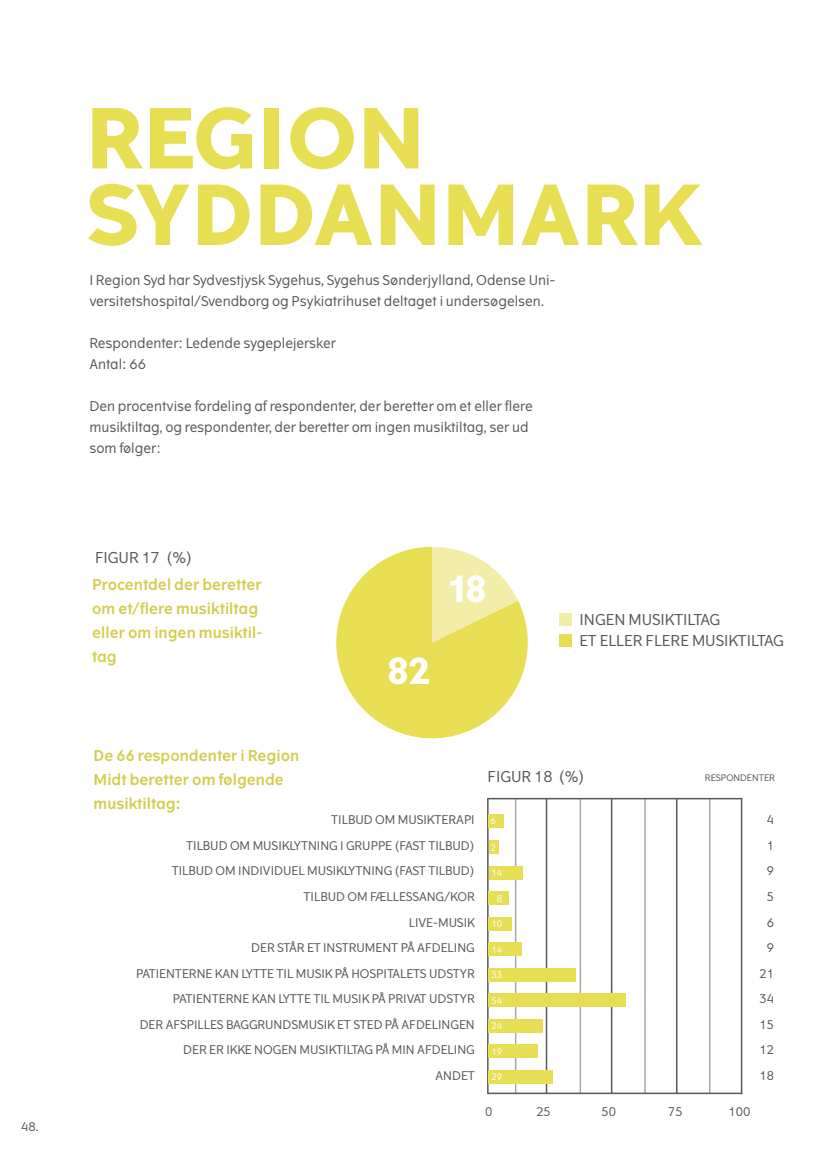
<style>
.page{position:relative;width:830px;height:1149px;background:#fff}
.page>*{position:absolute;margin:0;border:0;box-sizing:border-box;transform-origin:0 0}
.Brød_Overskrift{font:700 82.5px "The Wave";color:#e7de53}
.Overskrift{font:700 36px "The Wave";color:#fff}
.Overskrift-2{font:15px/24px "The Wave D Bd";color:#d4cc4c}
.t1{font:15px "The Wave";color:#57585a}
.Brød_uden_indryk{font:13.5px/21px "The Wave";color:#57585a}
.t2{font:12px "The Wave";color:#57585a}
.t3{font:9px "The Wave";color:#fff}
.t4{font:9px "The Wave";color:#57585a}
</style>
<div class="page">
<svg style="left:742px;top:928px;width:1px;height:167px"></svg>
<div style="left:558px;top:613px;width:13px;height:13px;background:#f2eeaa"></div>
<div style="left:558px;top:633px;width:13px;height:13px;background:#e7de53"></div>
<hr style="left:487px;top:798px;width:1px;height:295px;background:#57585a">
<hr style="left:675px;top:798px;width:2px;height:295px;background:#57585a">
<hr style="left:708px;top:798px;width:2px;height:295px;background:#a8a9ad">
<hr style="left:610px;top:798px;width:2px;height:295px;background:#57585a">
<hr style="left:644px;top:798px;width:1px;height:295px;background:#a8a9ad">
<hr style="left:545px;top:798px;width:2px;height:295px;background:#57585a">
<hr style="left:579px;top:798px;width:1px;height:295px;background:#a8a9ad">
<hr style="left:514px;top:798px;width:2px;height:295px;background:#a8a9ad">
<hr style="left:487px;top:1092px;width:254px;height:1px;background:#57585a">
<hr style="left:487px;top:797px;width:255px;height:2px;background:#57585a">
<hr style="left:740px;top:798px;width:2px;height:295px;background:#57585a">
<div style="left:488px;top:840px;width:10px;height:13px;background:#e7de53"></div>
<div style="left:488px;top:865px;width:34px;height:14px;background:#e7de53"></div>
<div style="left:488px;top:891px;width:21px;height:13px;background:#e7de53"></div>
<div style="left:488px;top:916px;width:24px;height:14px;background:#e7de53"></div>
<div style="left:488px;top:942px;width:33px;height:13px;background:#e7de53"></div>
<div style="left:488px;top:967px;width:87px;height:14px;background:#e7de53"></div>
<div style="left:488px;top:993px;width:138px;height:13px;background:#e7de53"></div>
<div style="left:488px;top:1018px;width:55px;height:14px;background:#e7de53"></div>
<div style="left:488px;top:1044px;width:49px;height:13px;background:#e7de53"></div>
<div style="left:488px;top:1069px;width:65px;height:14px;background:#e7de53"></div>
<div style="left:488px;top:813px;width:15px;height:14px;background:#e7de53"></div>
<svg style="left:336px;top:546px;width:192px;height:193px;fill:#e7de53"></svg>
<svg style="left:432px;top:546px;width:86px;height:96px"></svg>
<hr style="left:829px;top:54px;width:1px;height:182px;background:#d4cc4c">
<p class="t2" style="left:21px;top:1118px;width:19px">48.</p>
<p class="Brød_Overskrift" style="left:85px;top:86px;width:341px">REGION</p>
<p class="Brød_Overskrift" style="left:85px;top:162px;width:615px">SYDDANMARK</p>
<p class="Brød_uden_indryk" style="left:89px;top:270px;width:467px">I Region Syd har Sydvestjysk Sygehus, Sygehus Sønderjylland, Odense Uni&shy;versitetshospital/Svendborg og Psykiatrihuset deltaget i undersøgelsen.</p>
<p class="Brød_uden_indryk" style="left:89px;top:333px;width:248px">Respondenter: Ledende sygeplejersker</p>
<p class="Brød_uden_indryk" style="left:89px;top:354px;width:58px">Antal: 66</p>
<p class="Brød_uden_indryk" style="left:89px;top:396px;width:444px">Den procentvise fordeling af respondenter, der beretter om et eller flere musiktiltag, og respondenter, der beretter om ingen musiktiltag, ser ud som følger:</p>
<p class="t1" style="left:95px;top:547px;width:99px">FIGUR 17 (%)</p>
<p class="Overskrift-2" style="left:92px;top:572px;width:172px">Procentdel der beretter om et/flere musiktiltag eller om ingen musiktil&shy;tag</p>
<p class="Overskrift" style="left:447px;top:565px;width:41px">18</p>
<p class="Overskrift" style="left:387px;top:647px;width:45px">82</p>
<p class="t1" style="left:579px;top:610px;width:142px">INGEN MUSIKTILTAG</p>
<p class="t1" style="left:579px;top:631px;width:206px">ET ELLER FLERE MUSIKTILTAG</p>
<p class="Overskrift-2" style="left:94px;top:743px;width:207px">De 66 respondenter i Region<br>Midt beretter om følgende musiktiltag:</p>
<p class="t2" style="left:331px;top:812px;width:145px">TILBUD OM MUSIKTERAPI</p>
<p class="t2" style="left:186px;top:837px;width:290px">TILBUD OM MUSIKLYTNING I GRUPPE (FAST TILBUD)</p>
<p class="t2" style="left:172px;top:863px;width:304px">TILBUD OM INDIVIDUEL MUSIKLYTNING (FAST TILBUD)</p>
<p class="t2" style="left:303px;top:888px;width:172px">TILBUD OM FÆLLESSANG/KOR</p>
<p class="t2" style="left:408px;top:914px;width:67px">LIVE-MUSIK</p>
<p class="t2" style="left:251px;top:939px;width:225px">DER STÅR ET INSTRUMENT PÅ AFDELING</p>
<p class="t2" style="left:136px;top:965px;width:340px">PATIENTERNE KAN LYTTE TIL MUSIK PÅ HOSPITALETS UDSTYR</p>
<p class="t2" style="left:173px;top:990px;width:303px">PATIENTERNE KAN LYTTE TIL MUSIK PÅ PRIVAT UDSTYR</p>
<p class="t2" style="left:140px;top:1016px;width:336px">DER AFSPILLES BAGGRUNDSMUSIK ET STED PÅ AFDELINGEN</p>
<p class="t2" style="left:183px;top:1041px;width:293px">DER ER IKKE NOGEN MUSIKTILTAG PÅ MIN AFDELING</p>
<p class="t2" style="left:435px;top:1067px;width:41px">ANDET</p>
<p class="t1" style="left:487px;top:766px;width:99px">FIGUR 18 (%)</p>
<p class="t3" style="left:490px;top:814px;width:7px">6</p>
<p class="t3" style="left:490px;top:841px;width:7px">2</p>
<p class="t3" style="left:491px;top:866px;width:12px">14</p>
<p class="t3" style="left:496px;top:892px;width:7px">8</p>
<p class="t3" style="left:491px;top:917px;width:12px">10</p>
<p class="t3" style="left:491px;top:943px;width:12px">14</p>
<p class="t3" style="left:491px;top:968px;width:12px">33</p>
<p class="t3" style="left:491px;top:994px;width:12px">54</p>
<p class="t3" style="left:491px;top:1019px;width:12px">24</p>
<p class="t3" style="left:491px;top:1045px;width:12px">19</p>
<p class="t3" style="left:491px;top:1070px;width:12px">29</p>
<p class="t4" style="left:704px;top:771px;width:72px">RESPONDENTER</p>
<p class="t2" style="left:766px;top:812px;width:9px">4</p>
<p class="t2" style="left:766px;top:837px;width:9px">1</p>
<p class="t2" style="left:766px;top:863px;width:9px">9</p>
<p class="t2" style="left:766px;top:888px;width:9px">5</p>
<p class="t2" style="left:766px;top:914px;width:9px">6</p>
<p class="t2" style="left:766px;top:939px;width:9px">9</p>
<p class="t2" style="left:759px;top:965px;width:16px">21</p>
<p class="t2" style="left:759px;top:990px;width:16px">34</p>
<p class="t2" style="left:759px;top:1016px;width:16px">15</p>
<p class="t2" style="left:759px;top:1041px;width:16px">12</p>
<p class="t2" style="left:759px;top:1067px;width:16px">18</p>
<p class="t2" style="left:485px;top:1103px;width:9px">0</p>
<p class="t2" style="left:536px;top:1103px;width:16px">25</p>
<p class="t2" style="left:601px;top:1103px;width:16px">50</p>
<p class="t2" style="left:668px;top:1103px;width:16px">75</p>
<p class="t2" style="left:728px;top:1103px;width:23px">100</p>
</div>
